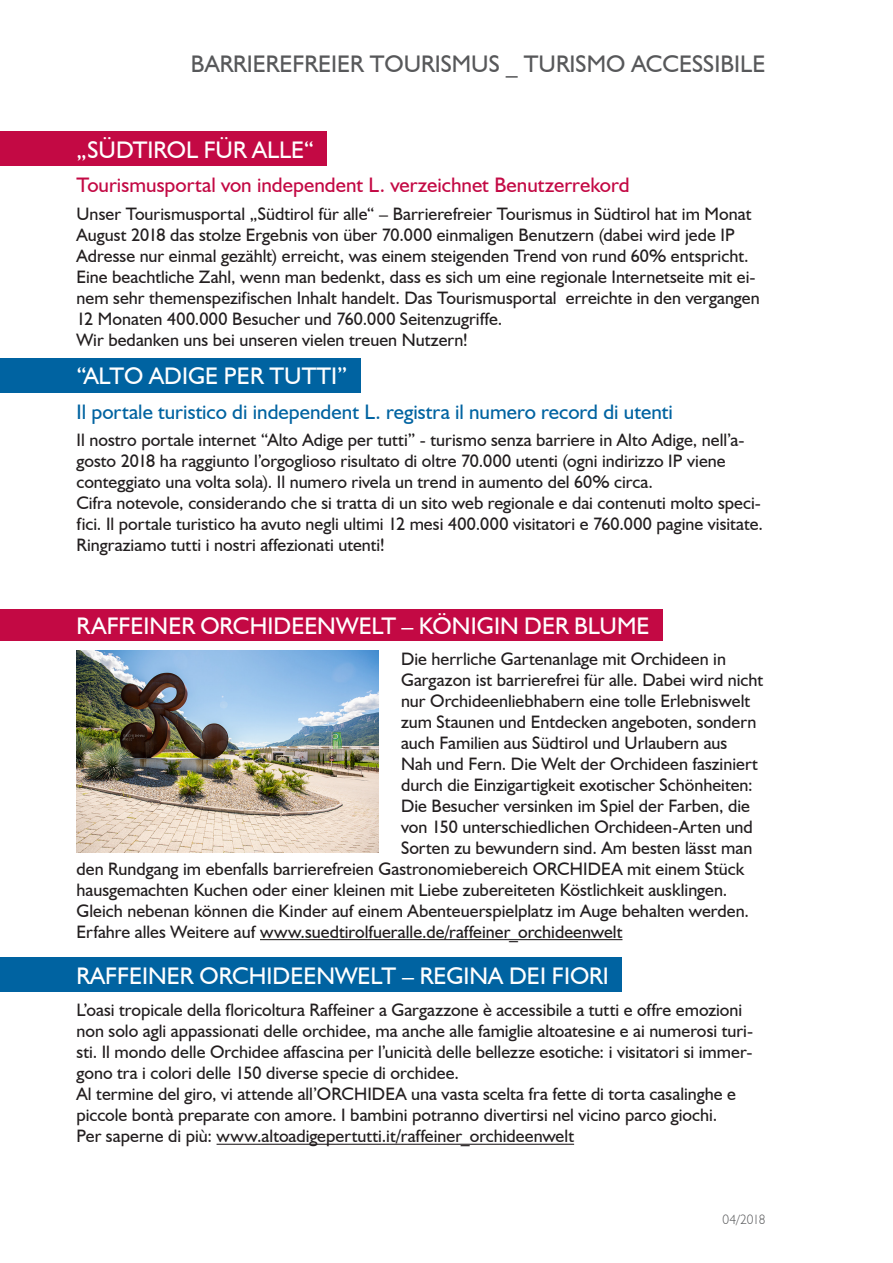
<style>
.page{position:relative;width:893px;height:1263px;background:#fff}
.page>*{position:absolute;margin:0;border:0;box-sizing:border-box;transform-origin:0 0}
.Titel_Publikation_it{font:24px "Humanist 521 BT";color:#fff}
.t1{font:24px "Humanist 521 BT";color:#57585a}
.t2{font:21px "Humanist 521 BT";color:#0063a1}
.t3{font:21px "Humanist 521 BT";color:#c30944}
.t4{font:18px/21px "Humanist 521 BT";color:#231f20}
.t5{font:300 13.5px "Humanist 521 BT";letter-spacing:-.025em;color:#57585a}
</style>
<div class="page">
<div style="left:0;top:132px;width:327px;height:34px;background:#c30944"></div>
<div style="left:0;top:358px;width:360px;height:34px;background:#0063a1"></div>
<hr style="left:260px;top:939px;width:362px;height:1px;background:#231f20">
<div style="left:0;top:609px;width:662px;height:32px;background:#c30944"></div>
<hr style="left:217px;top:1144px;width:357px;height:1px;background:#231f20">
<div style="left:0;top:958px;width:622px;height:34px;background:#0063a1"></div>
<img style="left:77px;top:651px;width:302px;height:201px">
<p class="t1" style="left:191px;top:49px;width:576px">BARRIEREFREIER TOURISMUS _ TURISMO ACCESSIBILE</p>
<p class="Titel_Publikation_it" style="left:77px;top:135px;width:239px">„SÜDTIROL FÜR ALLE“</p>
<p class="t3" style="left:77px;top:172px;width:555px">Tourismusportal von independent L. verzeichnet Benutzerrekord</p>
<p class="t4" style="left:77px;top:203px;width:685px">Unser Tourismusportal „Südtirol für alle“ – Barrierefreier Tourismus in Südtirol hat im Monat August 2018 das stolze Ergebnis von über 70.000 einmaligen Benutzern (dabei wird jede IP Adresse nur einmal gezählt) erreicht, was einem steigenden Trend von rund 60% entspricht.<br>Eine beachtliche Zahl, wenn man bedenkt, dass es sich um eine regionale Internetseite mit ei&shy;nem sehr themenspezifischen Inhalt handelt. Das Tourismusportal erreichte in den vergangen 12 Monaten 400.000 Besucher und 760.000 Seitenzugriffe.<br>Wir bedanken uns bei unseren vielen treuen Nutzern!</p>
<p class="Titel_Publikation_it" style="left:77px;top:361px;width:272px">“ALTO ADIGE PER TUTTI”</p>
<p class="t2" style="left:77px;top:399px;width:598px">Il portale turistico di independent L. registra il numero record di utenti</p>
<p class="t4" style="left:77px;top:429px;width:688px">Il nostro portale internet “Alto Adige per tutti” - turismo senza barriere in Alto Adige, nell’a&shy;gosto 2018 ha raggiunto l’orgoglioso risultato di oltre 70.000 utenti (ogni indirizzo IP viene conteggiato una volta sola). Il numero rivela un trend in aumento del 60% circa.<br>Cifra notevole, considerando che si tratta di un sito web regionale e dai contenuti molto speci&shy;fici. Il portale turistico ha avuto negli ultimi 12 mesi 400.000 visitatori e 760.000 pagine visitate.<br>Ringraziamo tutti i nostri affezionati utenti!</p>
<p class="Titel_Publikation_it" style="left:77px;top:611px;width:575px">RAFFEINER ORCHIDEENWELT – KÖNIGIN DER BLUME</p>
<p class="t4" style="left:401px;top:647px;width:326px">Die herrliche Gartenanlage mit Orchideen in</p>
<p class="t4" style="left:401px;top:668px;width:364px">Gargazon ist barrierefrei für alle. Dabei wird nicht</p>
<p class="t4" style="left:401px;top:689px;width:351px">nur Orchideenliebhabern eine tolle Erlebniswelt</p>
<p class="t4" style="left:401px;top:710px;width:357px">zum Staunen und Entdecken angeboten, sondern</p>
<p class="t4" style="left:401px;top:731px;width:328px">auch Familien aus Südtirol und Urlaubern aus</p>
<p class="t4" style="left:401px;top:752px;width:359px">Nah und Fern. Die Welt der Orchideen fasziniert</p>
<p class="t4" style="left:401px;top:773px;width:353px">durch die Einzigartigkeit exotischer Schönheiten:</p>
<p class="t4" style="left:401px;top:794px;width:350px">Die Besucher versinken im Spiel der Farben, die</p>
<p class="t4" style="left:401px;top:815px;width:353px">von 150 unterschiedlichen Orchideen-Arten und</p>
<p class="t4" style="left:401px;top:836px;width:353px">Sorten zu bewundern sind. Am besten lässt man</p>
<p class="t4" style="left:77px;top:857px;width:669px">den Rundgang im ebenfalls barrierefreien Gastronomiebereich ORCHIDEA mit einem Stück</p>
<p class="t4" style="left:77px;top:878px;width:652px">hausgemachten Kuchen oder einer kleinen mit Liebe zubereiteten Köstlichkeit ausklingen.</p>
<p class="t4" style="left:77px;top:899px;width:674px">Gleich nebenan können die Kinder auf einem Abenteuerspielplatz im Auge behalten werden.</p>
<p class="t4" style="left:77px;top:920px;width:547px">Erfahre alles Weitere auf www.suedtirolfueralle.de/raffeiner_orchideenwelt</p>
<p class="Titel_Publikation_it" style="left:77px;top:961px;width:534px">RAFFEINER ORCHIDEENWELT – REGINA DEI FIORI</p>
<p class="t4" style="left:77px;top:999px;width:678px">L’oasi tropicale della floricoltura Raffeiner a Gargazzone è accessibile a tutti e offre emozioni non solo agli appassionati delle orchidee, ma anche alle famiglie altoatesine e ai numerosi turi&shy;sti. Il mondo delle Orchidee affascina per l’unicità delle bellezze esotiche: i visitatori si immer&shy;gono tra i colori delle 150 diverse specie di orchidee.<br>Al termine del giro, vi attende all’ORCHIDEA una vasta scelta fra fette di torta casalinghe e piccole bontà preparate con amore. I bambini potranno divertirsi nel vicino parco giochi.<br>Per saperne di più: www.altoadigepertutti.it/raffeiner_orchideenwelt</p>
<p class="t5" style="left:722px;top:1211px;width:45px">04/2018</p>
</div>
